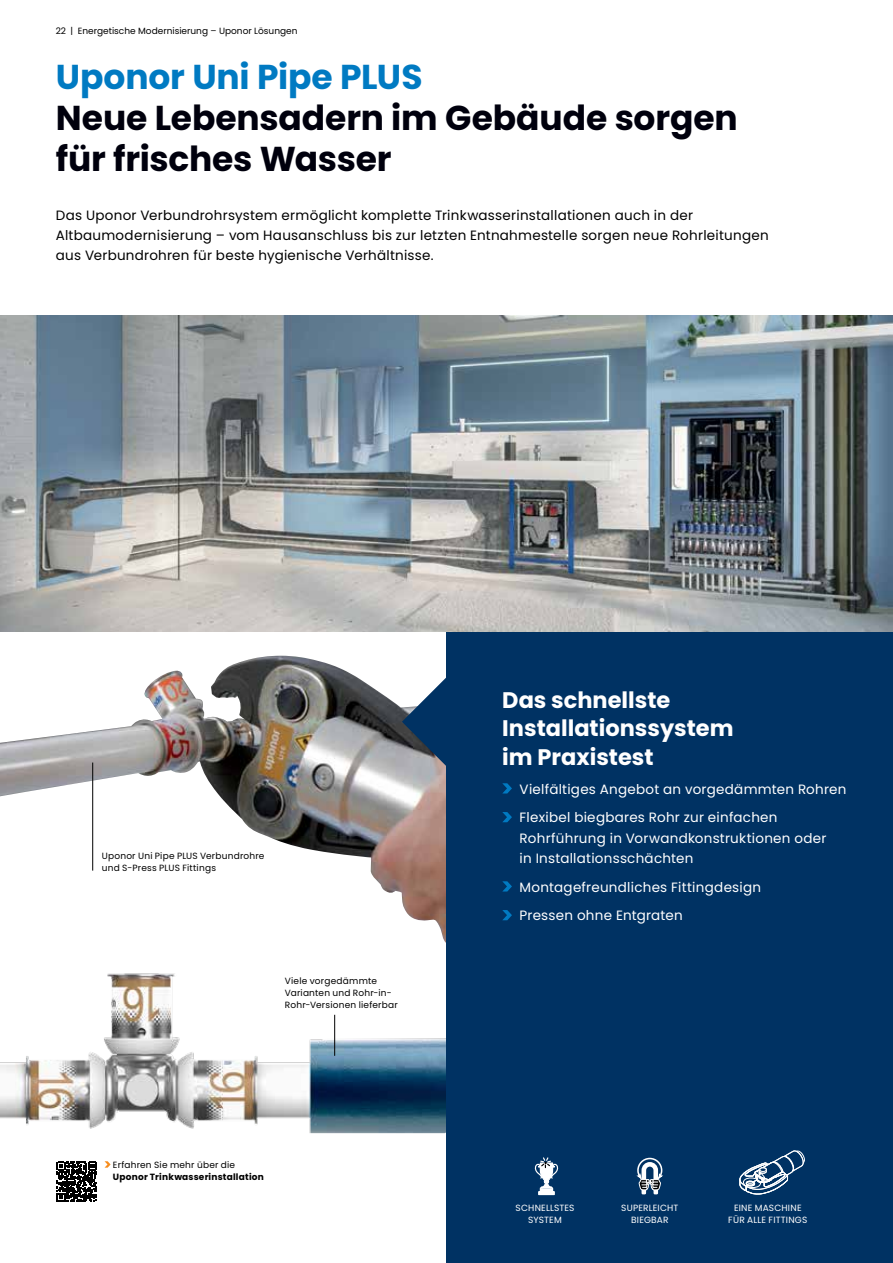
<style>
.page{position:relative;width:893px;height:1263px;background:#fff}
.page>*{position:absolute;margin:0;border:0;box-sizing:border-box;transform-origin:0 0}
.t1{font:700 34.5px/41.2px "Poppins";letter-spacing:-.005em;color:#00000d}
.t2{font:700 34.5px "Poppins";letter-spacing:-.005em;color:#007ac2}
.t3{font:700 22.5px/28.5px "Poppins";color:#fff}
.t4{font:13.5px/20.2px "Poppins";letter-spacing:.02em;color:#000}
.t5{font:13.5px/28.8px "Poppins";letter-spacing:.02em;color:#fff}
.t6{font:9px/12px "Poppins";letter-spacing:.02em;color:#000}
.t7{font:9px/12px "Poppins";letter-spacing:.015em;color:#fff;text-align:center}
.t8{font:9px "Poppins";color:#000}
.t9{font:700 9px "Poppins";letter-spacing:.02em;color:#000}
</style>
<div class="page">
<img style="left:0;top:656px;width:446px;height:287px">
<img style="left:0;top:973px;width:446px;height:160px">
<div style="left:446px;top:631px;width:447px;height:632px;background:#003263"></div>
<svg style="left:502px;top:783px;width:10px;height:10px"></svg>
<svg style="left:502px;top:812px;width:10px;height:10px"></svg>
<svg style="left:502px;top:881px;width:10px;height:10px"></svg>
<svg style="left:502px;top:910px;width:10px;height:10px"></svg>
<svg style="left:402px;top:677px;width:44px;height:89px"></svg>
<img style="left:0;top:316px;width:893px;height:315px">
<svg style="left:57px;top:1162px;width:40px;height:39px"></svg>
<hr style="left:334px;top:1015px;width:1px;height:41px;background:#000">
<hr style="left:92px;top:762px;width:1px;height:109px;background:#000">
<svg style="left:105px;top:1161px;width:6px;height:7px"></svg>
<svg style="left:636px;top:1157px;width:27px;height:37px"></svg>
<svg style="left:534px;top:1157px;width:25px;height:39px"></svg>
<svg style="left:739px;top:1150px;width:66px;height:45px"></svg>
<p class="t8" style="left:56px;top:26px;width:243px">22 | Energetische Modernisierung – Uponor Lösungen</p>
<h1 class="t2" style="left:56px;top:57px;width:368px">Uponor Uni Pipe PLUS</h1>
<h1 class="t1" style="left:56px;top:98px;width:683px">Neue Lebensadern im Gebäude sorgen für frisches Wasser</h1>
<p class="t4" style="left:56px;top:205px;width:714px">Das Uponor Verbundrohrsystem ermöglicht komplette Trinkwasserinstallationen auch in der<br>Altbaumodernisierung – vom Hausanschluss bis zur letzten Entnahmestelle sorgen neue Rohrleitungen aus Verbundrohren für beste hygienische Verhältnisse.</p>
<p class="t6" style="left:102px;top:849px;width:164px">Uponor Uni Pipe PLUS Verbundrohre und S-Press PLUS Fittings</p>
<p class="t6" style="left:285px;top:975px;width:114px">Viele vorgedämmte<br>Varianten und Rohr-in-<br>Rohr-Versionen lieferbar</p>
<p class="t6" style="left:113px;top:1158px;width:124px">Erfahren Sie mehr über die</p>
<p class="t9" style="left:113px;top:1171px;width:152px">Uponor Trinkwasserinstallation</p>
<h2 class="t3" style="left:502px;top:686px;width:233px">Das schnellste<br>Installationssystem im Praxistest</h2>
<p class="t5" style="left:520px;top:774px;width:328px">Vielfältiges Angebot an vorgedämmten Rohren<br>Flexibel biegbares Rohr zur einfachen</p>
<p class="t5" style="left:520px;top:828px;width:308px;line-height:20.2px">Rohrführung in Vorwandkonstruktionen oder in Installationsschächten</p>
<p class="t5" style="left:520px;top:872px;width:243px">Montagefreundliches Fittingdesign<br>Pressen ohne Entgraten</p>
<p class="t7" style="left:516px;top:1201px;width:60px">SCHNELLSTES<br>SYSTEM</p>
<p class="t7" style="left:621px;top:1201px;width:59px">SUPERLEICHT<br>BIEGBAR</p>
<p class="t7" style="left:728px;top:1201px;width:81px">EINE MASCHINE<br>FÜR ALLE FITTINGS</p>
</div>
